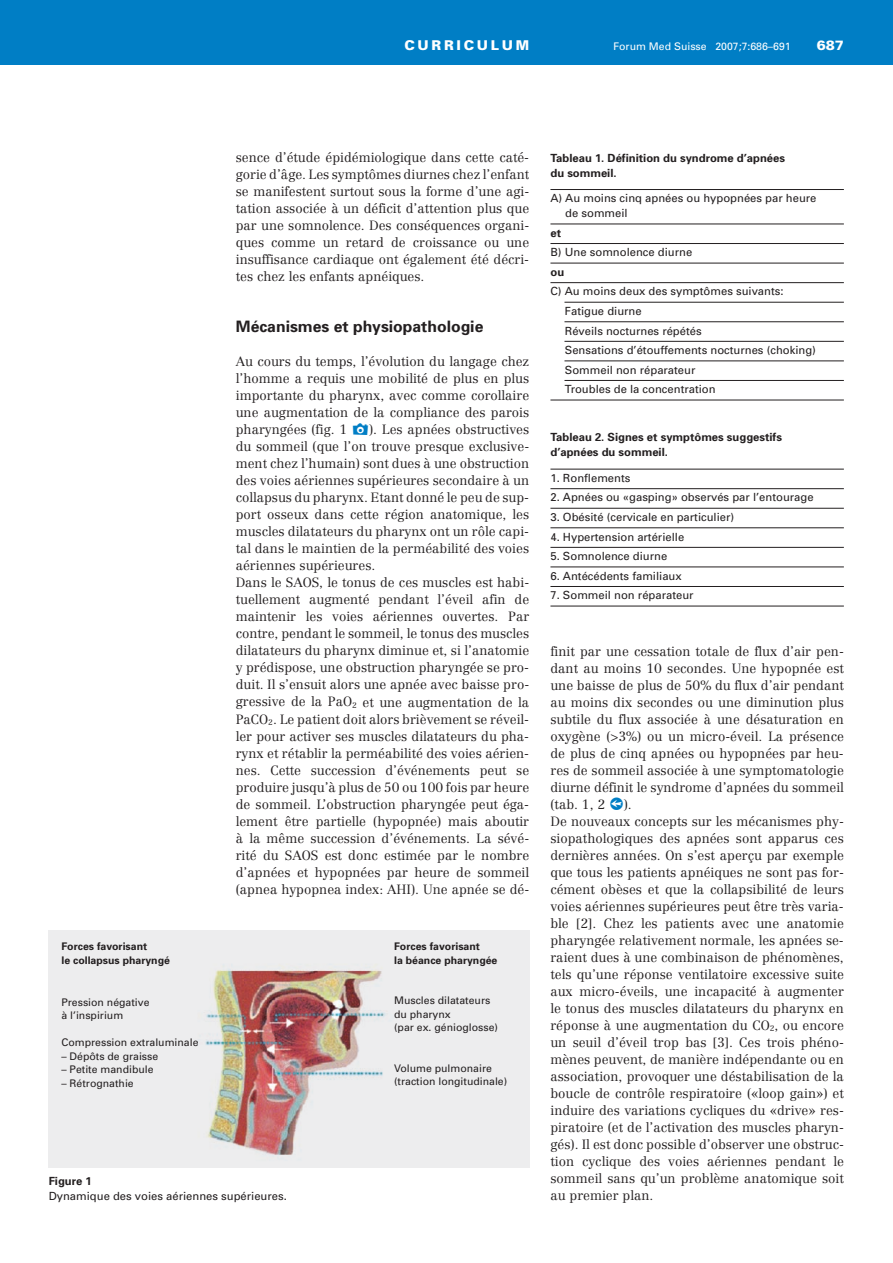
<style>
.page{position:relative;width:893px;height:1263px;background:#fff}
.page>*{position:absolute;margin:0;border:0;box-sizing:border-box;transform-origin:0 0}
.t1{font:700 15.75px "Univers";color:#231f20}
.t2{font:900 13.5px "Univers";letter-spacing:.2em;color:#fff}
.t3{font:300 13.2px/17px "Centennial";color:#231f20;text-align:justify}
.t4{font:11.25px/19.5px "Univers";color:#231f20}
.t5{font:700 11.25px/14.9px "Univers";color:#231f20}
.t6{font:10.5px/13.5px "Univers";color:#231f20}
.t7{font:700 10.5px/13.5px "Univers";color:#231f20}
.t8{font:10.5px "Univers";color:#fff}
.s1{color:#fff}
</style>
<div class="page">
<div style="left:0;top:0;width:893px;height:64px;background:#007ec5"></div>
<img style="left:49px;top:930px;width:480px;height:237px">
<hr style="left:550px;top:469px;width:294px;height:1px;background:#231f20">
<hr style="left:550px;top:488px;width:294px;height:1px;background:#231f20">
<hr style="left:550px;top:508px;width:294px;height:1px;background:#231f20">
<hr style="left:550px;top:527px;width:294px;height:1px;background:#231f20">
<hr style="left:550px;top:547px;width:294px;height:1px;background:#231f20">
<hr style="left:550px;top:566px;width:294px;height:1px;background:#231f20">
<hr style="left:550px;top:586px;width:294px;height:1px;background:#231f20">
<hr style="left:550px;top:606px;width:294px;height:1px;background:#231f20">
<hr style="left:550px;top:189px;width:294px;height:1px;background:#231f20">
<hr style="left:550px;top:224px;width:294px;height:1px;background:#231f20">
<hr style="left:550px;top:243px;width:294px;height:1px;background:#231f20">
<hr style="left:550px;top:263px;width:294px;height:1px;background:#231f20">
<hr style="left:550px;top:282px;width:294px;height:1px;background:#231f20">
<hr style="left:564px;top:302px;width:280px;height:1px;background:#231f20">
<hr style="left:564px;top:321px;width:280px;height:1px;background:#231f20">
<hr style="left:564px;top:341px;width:280px;height:1px;background:#231f20">
<hr style="left:564px;top:360px;width:280px;height:1px;background:#231f20">
<hr style="left:564px;top:380px;width:280px;height:1px;background:#231f20">
<hr style="left:550px;top:400px;width:294px;height:1px;background:#231f20">
<p class="t2" style="left:404px;top:40px;width:126px">CURRICULUM</p>
<p class="t8" style="left:613px;top:42px;width:179px">Forum Med Suisse 2007;7:686–691</p>
<p class="t2" style="left:817px;top:40px;width:29px">687</p>
<p class="t7" style="left:61px;top:940px;width:110px">Forces favorisant<br>le collapsus pharyngé</p>
<p class="t6" style="left:61px;top:996px;width:90px">Pression négative à l’inspirium</p>
<p class="t6" style="left:61px;top:1037px;width:139px">Compression extraluminale</p>
<p class="t6" style="left:61px;top:1050px;width:98px">– Dépôts de graisse</p>
<p class="t6" style="left:61px;top:1064px;width:94px">– Petite mandibule</p>
<p class="t6" style="left:61px;top:1077px;width:74px">– Rétrognathie</p>
<p class="t3" style="left:236px;top:150px;width:295px">sence d’étude épidémiologique dans cette caté&shy;gorie d’âge. Les symptômes diurnes chez l’enfant se manifestent surtout sous la forme d’une agi&shy;tation associée à un déficit d’attention plus que par une somnolence. Des conséquences organi&shy;ques comme un retard de croissance ou une insuffisance cardiaque ont également été décri&shy;tes chez les enfants apnéiques.</p>
<p class="t1" style="left:236px;top:321px;width:249px">Mécanismes et physiopathologie</p>
<p class="t3" style="left:236px;top:354px;width:295px">Au cours du temps, l’évolution du langage chez l’homme a requis une mobilité de plus en plus importante du pharynx, avec comme corollaire une augmentation de la compliance des parois pharyngées (fig. 1</p>
<p class="t3" style="left:236px;top:422px;width:295px;text-align:left;text-indent:133px">). Les apnées obstructives du sommeil (que l’on trouve presque exclusive&shy;ment chez l’humain) sont dues à une obstruction des voies aériennes supérieures secondaire à un collapsus du pharynx. Etant donné le peu de sup&shy;port osseux dans cette région anatomique, les muscles dilatateurs du pharynx ont un rôle capi&shy;tal dans le maintien de la perméabilité des voies aériennes supérieures.<br>Dans le SAOS, le tonus de ces muscles est habi&shy;tuellement augmenté pendant l’éveil afin de maintenir les voies aériennes ouvertes. Par contre, pendant le sommeil, le tonus des muscles dilatateurs du pharynx diminue et, si l’anatomie y prédispose, une obstruction pharyngée se pro&shy;duit. Il s’ensuit alors une apnée avec baisse pro&shy;gressive de la PaO<sub>2</sub> et une augmentation de la PaCO<sub>2</sub>. Le patient doit alors brièvement se réveil&shy;ler pour activer ses muscles dilatateurs du pha&shy;rynx et rétablir la perméabilité des voies aérien&shy;nes. Cette succession d’événements peut se produire jusqu’à plus de 50 ou 100 fois par heure de sommeil. L’obstruction pharyngée peut éga&shy;lement être partielle (hypopnée) mais aboutir à la même succession d’événements. La sévé&shy;rité du SAOS est donc estimée par le nombre d’apnées et hypopnées par heure de sommeil (apnea hypopnea index: AHI). Une apnée se dé-</p>
<p class="t7" style="left:394px;top:940px;width:105px">Forces favorisant<br>la béance pharyngée</p>
<p class="t6" style="left:394px;top:995px;width:105px">Muscles dilatateurs du pharynx<br>(par ex. génioglosse)</p>
<p class="t6" style="left:394px;top:1062px;width:115px">Volume pulmonaire (traction longitudinale)</p>
<p class="t5" style="left:49px;top:1174px;width:45px">Figure 1</p>
<p class="t4" style="left:49px;top:1187px;width:240px">Dynamique des voies aériennes supérieures.</p>
<p class="t5" style="left:550px;top:151px;width:236px">Tableau 1. Définition du syndrome d’apnées du sommeil.</p>
<p class="t4" style="left:565px;top:192px;width:253px;line-height:14.9px;text-indent:-15px">A) Au moins cinq apnées ou hypopnées par heure de sommeil</p>
<p class="t5" style="left:550px;top:226px;width:12px">et</p>
<p class="t4" style="left:550px;top:244px;width:143px">B) Une somnolence diurne</p>
<p class="t5" style="left:550px;top:265px;width:15px">ou</p>
<p class="t4" style="left:550px;top:283px;width:267px">C) Au moins deux des symptômes suivants:<br><span class="s1">C)</span> Fatigue diurne<br><span class="s1">C)</span> Réveils nocturnes répétés<br><span class="s1">C)</span> Sensations d’étouffements nocturnes (choking)<br><span class="s1">C)</span> Sommeil non réparateur<br><span class="s1">C)</span> Troubles de la concentration</p>
<p class="t5" style="left:550px;top:431px;width:233px">Tableau 2. Signes et symptômes suggestifs d’apnées du sommeil.</p>
<p class="t4" style="left:550px;top:469px;width:81px">1. Ronflements</p>
<p class="t4" style="left:550px;top:489px;width:265px">2. Apnées ou «gasping» observés par l’entourage</p>
<p class="t4" style="left:550px;top:508px;width:185px">3. Obésité (cervicale en particulier)</p>
<p class="t4" style="left:550px;top:528px;width:135px">4. Hypertension artérielle</p>
<p class="t4" style="left:550px;top:547px;width:118px">5. Somnolence diurne</p>
<p class="t4" style="left:550px;top:567px;width:133px">6. Antécédents familiaux</p>
<p class="t4" style="left:550px;top:586px;width:145px">7. Sommeil non réparateur</p>
<p class="t3" style="left:550px;top:643px;width:295px">finit par une cessation totale de flux d’air pen&shy;dant au moins 10 secondes. Une hypopnée est une baisse de plus de 50% du flux d’air pendant au moins dix secondes ou une diminution plus subtile du flux associée à une désaturation en oxygène (&gt;3%) ou un micro-éveil. La présence de plus de cinq apnées ou hypopnées par heu&shy;res de sommeil associée à une symptomatologie diurne définit le syndrome d’apnées du sommeil (tab. 1, 2</p>
<p class="t3" style="left:550px;top:796px;width:295px;text-align:left;text-indent:73px">).<br>De nouveaux concepts sur les mécanismes phy&shy;siopathologiques des apnées sont apparus ces dernières années. On s’est aperçu par exemple que tous les patients apnéiques ne sont pas for&shy;cément obèses et que la collapsibilité de leurs voies aériennes supérieures peut être très varia&shy;ble [2]. Chez les patients avec une anatomie pharyngée relativement normale, les apnées se&shy;raient dues à une combinaison de phénomènes, tels qu’une réponse ventilatoire excessive suite aux micro-éveils, une incapacité à augmenter le tonus des muscles dilatateurs du pharynx en réponse à une augmentation du CO<sub>2</sub>, ou encore un seuil d’éveil trop bas [3]. Ces trois phéno&shy;mènes peuvent, de manière indépendante ou en association, provoquer une déstabilisation de la boucle de contrôle respiratoire («loop gain») et induire des variations cycliques du «drive» res&shy;piratoire (et de l’activation des muscles pharyn&shy;gés). Il est donc possible d’observer une obstruc&shy;tion cyclique des voies aériennes pendant le sommeil sans qu’un problème anatomique soit au premier plan.</p>
</div>
